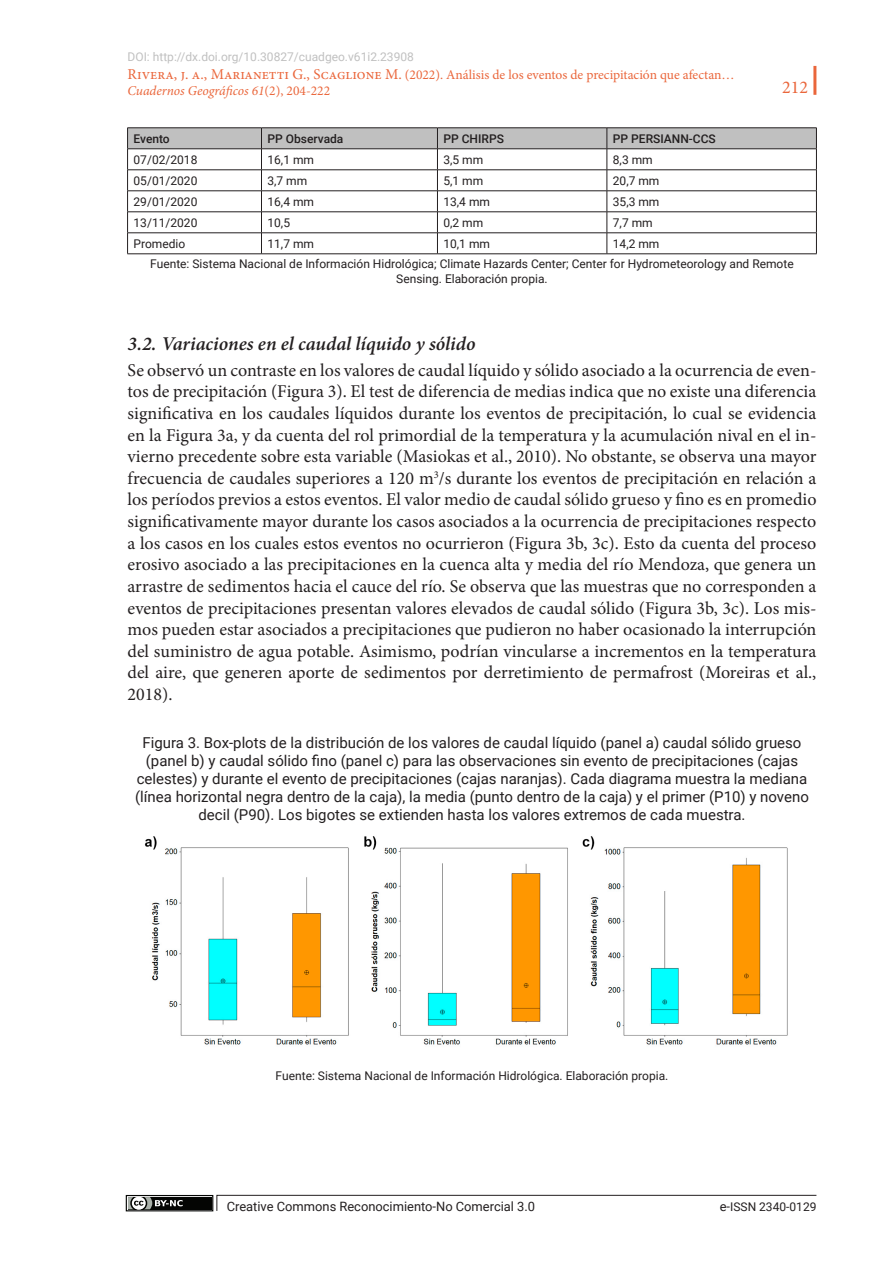
<style>
.page{position:relative;width:893px;height:1263px;background:#fff}
.page>*{position:absolute;margin:0;border:0;box-sizing:border-box;transform-origin:0 0}
.t1{font:italic 600 19.5px "Minion Pro";color:#231f20}
.t2{font:18px/21.6px "Minion Pro";color:#231f20;text-align:justify}
.t3{font:18px "Minion Pro";color:#ea663b}
.sps_figur_titulo{font:15px/18px "Roboto";color:#231f20;text-align:center}
.t4{font:13.5px/16.2px "Minion Pro";color:#ea663b}
.t5{font:12.9px "Roboto";color:#231f20}
.sps_tablas_notas{font:12px/14.4px "Roboto";color:#231f20;text-align:center}
.sps_tablas_texto{font:12px "Roboto";color:#231f20}
.sps_pies_figuras{font:12px "Roboto";color:#231f20}
.t6{font:12px "Roboto";color:#c0c0c0}
.sps_tablas_epig{font:500 12px "Roboto";color:#231f20}
.s1{font-size:15px}
.s2{font-style:italic}
.s3{font-size:12.9px}
</style>
<div class="page">
<hr style="left:813px;top:66px;width:3px;height:29px;background:#ea663b">
<svg style="left:216px;top:1195px;width:601px;height:16px"></svg>
<div style="left:126px;top:1195px;width:87px;height:16px;border:1px solid #040503"></div>
<div style="left:128px;top:1197px;width:83px;height:12px;background:#040503"></div>
<svg style="left:128px;top:1197px;width:55px;height:12px"></svg>
<svg style="left:127px;top:128px;width:690px;height:126px"></svg>
<hr style="left:127px;top:254px;width:134px;height:1px;background:#231f20">
<hr style="left:261px;top:254px;width:176px;height:1px;background:#231f20">
<hr style="left:437px;top:254px;width:170px;height:1px;background:#231f20">
<hr style="left:607px;top:254px;width:210px;height:1px;background:#231f20">
<img style="left:144px;top:836px;width:644px;height:209px">
<p class="t6" style="left:128px;top:48px;width:288px">DOI: http://dx.doi.org/10.30827/cuadgeo.v61i2.23908</p>
<p class="t4" style="left:128px;top:66px;width:609px"><span class="s1">Rivera, j. a., Marianetti G., Scaglione M.</span> (2022). Análisis de los eventos de precipitación que afectan…<br><span class="s2">Cuadernos Geográficos 61</span>(2), 204-222</p>
<p class="sps_tablas_epig" style="left:134px;top:130px;width:38px">Evento</p>
<p class="sps_tablas_epig" style="left:267px;top:130px;width:77px">PP Observada</p>
<p class="sps_tablas_epig" style="left:443px;top:130px;width:62px">PP CHIRPS</p>
<p class="sps_tablas_epig" style="left:613px;top:130px;width:104px">PP PERSIANN-CCS</p>
<p class="sps_tablas_texto" style="left:134px;top:151px;width:65px">07/02/2018</p>
<p class="sps_tablas_texto" style="left:267px;top:151px;width:48px">16,1 mm</p>
<p class="sps_tablas_texto" style="left:443px;top:151px;width:41px">3,5 mm</p>
<p class="sps_tablas_texto" style="left:613px;top:151px;width:41px">8,3 mm</p>
<p class="sps_tablas_texto" style="left:134px;top:172px;width:65px">05/01/2020</p>
<p class="sps_tablas_texto" style="left:267px;top:172px;width:41px">3,7 mm</p>
<p class="sps_tablas_texto" style="left:443px;top:172px;width:41px">5,1 mm</p>
<p class="sps_tablas_texto" style="left:613px;top:172px;width:48px">20,7 mm</p>
<p class="sps_tablas_texto" style="left:134px;top:193px;width:65px">29/01/2020</p>
<p class="sps_tablas_texto" style="left:267px;top:193px;width:48px">16,4 mm</p>
<p class="sps_tablas_texto" style="left:443px;top:193px;width:48px">13,4 mm</p>
<p class="sps_tablas_texto" style="left:613px;top:193px;width:48px">35,3 mm</p>
<p class="sps_tablas_texto" style="left:134px;top:214px;width:65px">13/11/2020</p>
<p class="sps_tablas_texto" style="left:267px;top:214px;width:24px">10,5</p>
<p class="sps_tablas_texto" style="left:443px;top:214px;width:41px">0,2 mm</p>
<p class="sps_tablas_texto" style="left:613px;top:214px;width:41px">7,7 mm</p>
<p class="sps_tablas_texto" style="left:134px;top:235px;width:53px">Promedio</p>
<p class="sps_tablas_texto" style="left:267px;top:235px;width:48px">11,7 mm</p>
<p class="sps_tablas_texto" style="left:443px;top:235px;width:48px">10,1 mm</p>
<p class="sps_tablas_texto" style="left:613px;top:235px;width:48px">14,2 mm</p>
<p class="sps_tablas_notas" style="left:150px;top:256px;width:645px">Fuente: Sistema Nacional de Información Hidrológica; Climate Hazards Center; Center for Hydrometeorology and Remote<br>Sensing. Elaboración propia.</p>
<p class="t3" style="left:782px;top:75px;width:27px">212</p>
<p class="t1" style="left:128px;top:330px;width:349px">3.2. Variaciones en el caudal líquido y sólido</p>
<p class="t2" style="left:128px;top:359px;width:690px">Se observó un contraste en los valores de caudal líquido y sólido asociado a la ocurrencia de even&shy;tos de precipitación (Figura 3). El test de diferencia de medias indica que no existe una diferencia significativa en los caudales líquidos durante los eventos de precipitación, lo cual se evidencia en la Figura 3a, y da cuenta del rol primordial de la temperatura y la acumulación nival en el in&shy;vierno precedente sobre esta variable (Masiokas et al., 2010). No obstante, se observa una mayor frecuencia de caudales superiores a 120 m<sup>3</sup>/s durante los eventos de precipitación en relación a los períodos previos a estos eventos. El valor medio de caudal sólido grueso y fino es en promedio significativamente mayor durante los casos asociados a la ocurrencia de precipitaciones respecto a los casos en los cuales estos eventos no ocurrieron (Figura 3b, 3c). Esto da cuenta del proceso erosivo asociado a las precipitaciones en la cuenca alta y media del río Mendoza, que genera un arrastre de sedimentos hacia el cauce del río. Se observa que las muestras que no corresponden a eventos de precipitaciones presentan valores elevados de caudal sólido (Figura 3b, 3c). Los mis&shy;mos pueden estar asociados a precipitaciones que pudieron no haber ocasionado la interrupción del suministro de agua potable. Asimismo, podrían vincularse a incrementos en la temperatura del aire, que generen aporte de sedimentos por derretimiento de permafrost (Moreiras et al., 2018).</p>
<p class="sps_figur_titulo" style="left:135px;top:733px;width:675px">Figura 3. Box-plots de la distribución de los valores de caudal líquido (panel a) caudal sólido grueso (panel b) y caudal sólido fino (panel c) para las observaciones sin evento de precipitaciones (cajas celestes) y durante el evento de precipitaciones (cajas naranjas). Cada diagrama muestra la mediana (línea horizontal negra dentro de la caja), la media (punto dentro de la caja) y el primer (P10) y noveno decil (P90). Los bigotes se extienden hasta los valores extremos de cada muestra.</p>
<p class="sps_pies_figuras" style="left:276px;top:1067px;width:394px">Fuente: Sistema Nacional de Información Hidrológica. Elaboración propia.</p>
<p class="t5" style="left:227px;top:1197px;width:310px">Creative Commons Reconocimiento-No Comercial 3.0</p>
<p class="sps_tablas_notas" style="left:720px;top:1199px;width:98px"><span class="s3">e-</span>ISSN 2340-0129</p>
</div>
